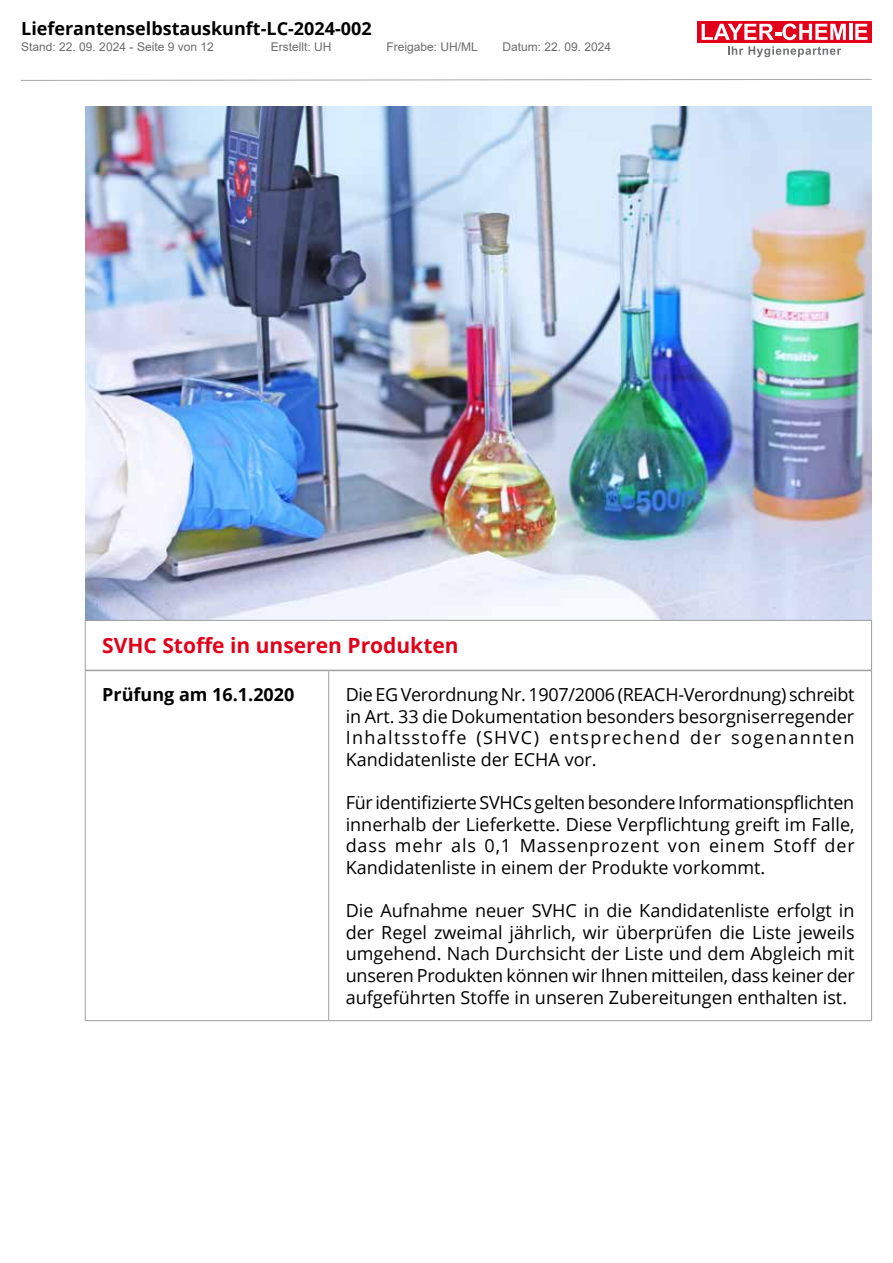
<style>
.page{position:relative;width:893px;height:1263px;background:#fff}
.page>*{position:absolute;margin:0;border:0;box-sizing:border-box;transform-origin:0 0}
.t1{font:700 21px "Open Sans";color:#e2001a}
.t2{font:18px/21.6px "Open Sans";color:#000;text-align:justify}
.t3{font:700 18px "Open Sans";color:#000}
.t4{font:12px "Arial";color:#6b6c6e}
</style>
<div class="page">
<svg style="left:20px;top:79px;width:852px;height:2px"></svg>
<div style="left:697px;top:21px;width:175px;height:22px;background:#e2001a"></div>
<svg style="left:702px;top:24px;width:144px;height:16px"></svg>
<hr style="left:849px;top:24px;width:3px;height:16px;background:#fff">
<svg style="left:855px;top:24px;width:12px;height:16px"></svg>
<svg style="left:728px;top:46px;width:113px;height:11px"></svg>
<img style="left:85px;top:106px;width:787px;height:514px">
<hr style="left:871px;top:620px;width:1px;height:50px;background:#9c9e9f">
<hr style="left:328px;top:671px;width:1px;height:349px;background:#9c9e9f">
<hr style="left:871px;top:670px;width:1px;height:350px;background:#9c9e9f">
<hr style="left:85px;top:620px;width:244px;height:1px;background:#9c9e9f">
<hr style="left:85px;top:620px;width:1px;height:50px;background:#9c9e9f">
<hr style="left:329px;top:620px;width:543px;height:1px;background:#9c9e9f">
<hr style="left:85px;top:670px;width:1px;height:350px;background:#9c9e9f">
<hr style="left:85px;top:1020px;width:244px;height:1px;background:#9c9e9f">
<hr style="left:329px;top:1020px;width:543px;height:1px;background:#9c9e9f">
<hr style="left:85px;top:670px;width:244px;height:1px;background:#9c9e9f">
<hr style="left:329px;top:670px;width:542px;height:1px;background:#9c9e9f">
<p class="t3" style="left:21px;top:16px;width:352px">Lieferantenselbstauskunft-LC-2024-002</p>
<p class="t4" style="left:21px;top:39px;width:194px">Stand: 22. 09. 2024 - Seite 9 von 12</p>
<p class="t4" style="left:271px;top:39px;width:62px">Erstellt: UH</p>
<p class="t4" style="left:387px;top:39px;width:93px">Freigabe: UH/ML</p>
<p class="t4" style="left:502px;top:39px;width:110px">Datum: 22. 09. 2024</p>
<p class="t1" style="left:102px;top:631px;width:358px">SVHC Stoffe in unseren Produkten</p>
<p class="t3" style="left:102px;top:682px;width:194px">Prüfung am 16.1.2020</p>
<p class="t2" style="left:346px;top:683px;width:510px">Die EG Verordnung Nr. 1907/2006 (REACH-Verordnung) schreibt in Art. 33 die Dokumentation besonders besorgniserregender Inhaltsstoffe (SHVC) entsprechend der sogenannten Kandidatenliste der ECHA vor.</p>
<p class="t2" style="left:346px;top:791px;width:510px">Für identifizierte SVHCs gelten besondere Informationspflichten innerhalb der Lieferkette. Diese Verpflichtung greift im Falle, dass mehr als 0,1 Massenprozent von einem Stoff der Kandidatenliste in einem der Produkte vorkommt.</p>
<p class="t2" style="left:346px;top:899px;width:511px">Die Aufnahme neuer SVHC in die Kandidatenliste erfolgt in der Regel zweimal jährlich, wir überprüfen die Liste jeweils umgehend. Nach Durchsicht der Liste und dem Abgleich mit unseren Produkten können wir Ihnen mitteilen, dass keiner der aufgeführten Stoffe in unseren Zubereitungen enthalten ist.</p>
</div>
